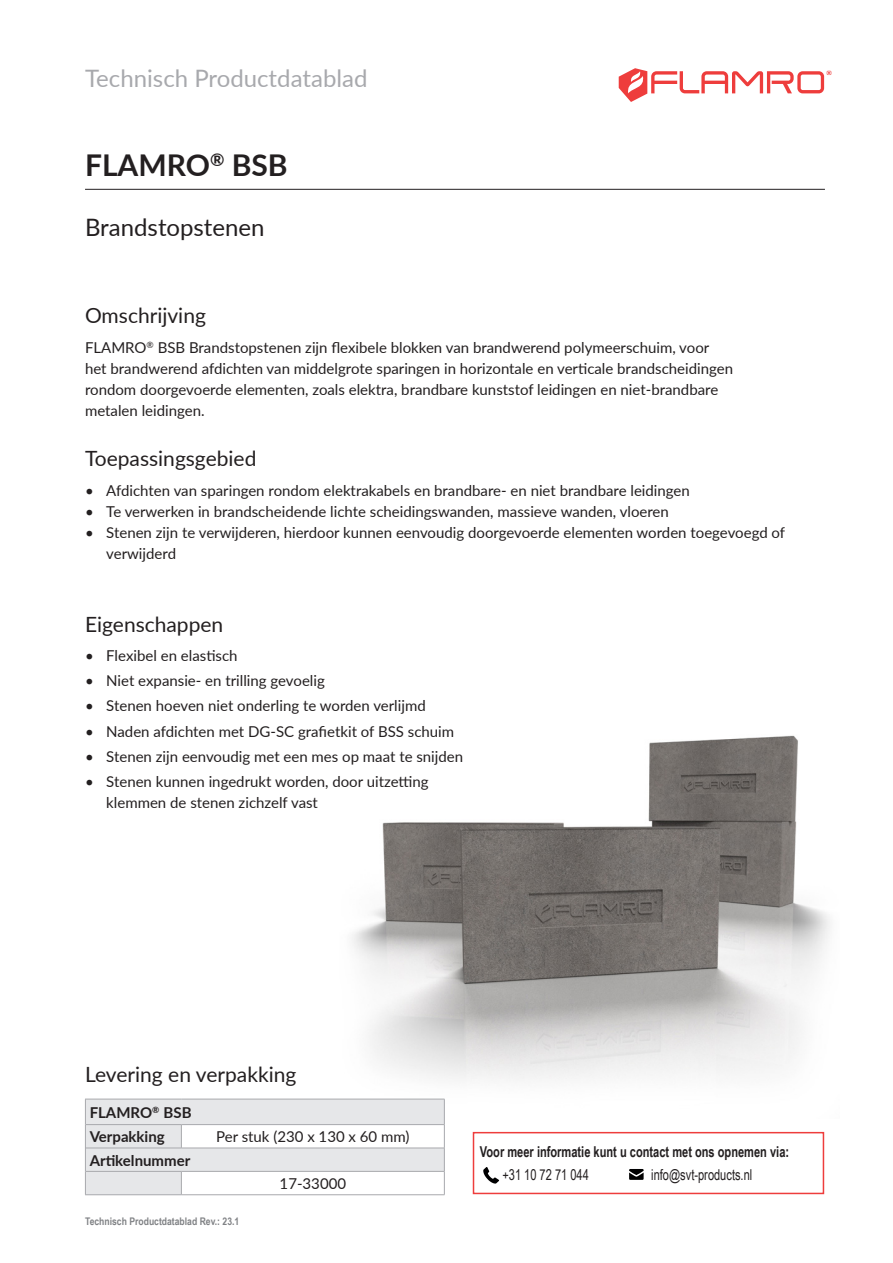
<style>
.page{position:relative;width:893px;height:1263px;background:#fff}
.page>*{position:absolute;margin:0;border:0;box-sizing:border-box;transform-origin:0 0}
.p___HL_Dokument{font:700 30px "Lato";color:#231f20}
.t1{font:24px "Lato";color:#a8a9ad}
.t2{font:24px "Lato";color:#231f20}
.p___HL_Beschreibung{font:21px "Lato";color:#231f20}
.p___HL_Lieferung___Verpackung{font:21px "Lato";color:#231f20}
.p___body_Beschreibung{font:15px/21px "Lato";color:#231f20}
.t3{font:700 15px "Arial Narrow";color:#231f20;scale:.9 1}
.p___Tabelle_Kopf{font:700 15px "Lato";color:#231f20}
.t4{font:15px "Arial Narrow";color:#231f20;scale:.9 1}
.p___Tabelle_text_mittig{font:15px "Lato";color:#231f20}
.t5{font:700 10.5px "Arial Narrow";color:#808285}
</style>
<div class="page">
<svg style="left:619px;top:68px;width:212px;height:34px"></svg>
<img style="left:340px;top:735px;width:490px;height:364px">
<hr style="left:85px;top:189px;width:740px;height:1px;background:#231f20">
<svg style="left:85px;top:1099px;width:360px;height:96px"></svg>
<svg style="left:483px;top:1167px;width:16px;height:16px"></svg>
<svg style="left:629px;top:1169px;width:15px;height:11px"></svg>
<div style="left:473px;top:1132px;width:351px;height:62px;border:2px solid #ee3d3c"></div>
<h2 class="t1" style="left:85px;top:61px;width:284px">Technisch Productdatablad</h2>
<p class="p___HL_Dokument" style="left:85px;top:143px;width:204px">FLAMRO<sup>®</sup> BSB</p>
<p class="t2" style="left:85px;top:210px;width:181px">Brandstopstenen</p>
<p class="p___HL_Beschreibung" style="left:85px;top:300px;width:122px">Omschrijving</p>
<p class="p___body_Beschreibung" style="left:85px;top:336px;width:650px">FLAMRO<sup>®</sup> BSB Brandstopstenen zijn flexibele blokken van brandwerend polymeerschuim, voor het brandwerend afdichten van middelgrote sparingen in horizontale en verticale brandscheidingen rondom doorgevoerde elementen, zoals elektra, brandbare kunststof leidingen en niet-brandbare metalen leidingen.</p>
<p class="p___HL_Beschreibung" style="left:85px;top:443px;width:173px">Toepassingsgebied</p>
<p class="p___body_Beschreibung" style="left:85px;top:480px;width:606px">• Afdichten van sparingen rondom elektrakabels en brandbare- en niet brandbare leidingen</p>
<p class="p___body_Beschreibung" style="left:85px;top:501px;width:585px">• Te verwerken in brandscheidende lichte scheidingswanden, massieve wanden, vloeren</p>
<p class="p___body_Beschreibung" style="left:106px;top:522px;width:680px;text-indent:-21px">• Stenen zijn te verwijderen, hierdoor kunnen eenvoudig doorgevoerde elementen worden toegevoegd of verwijderd</p>
<p class="p___HL_Beschreibung" style="left:85px;top:609px;width:140px">Eigenschappen</p>
<p class="p___body_Beschreibung" style="left:85px;top:644px;width:154px">• Flexibel en elastisch</p>
<p class="p___body_Beschreibung" style="left:85px;top:669px;width:241px">• Niet expansie- en trilling gevoelig</p>
<p class="p___body_Beschreibung" style="left:85px;top:695px;width:342px">• Stenen hoeven niet onderling te worden verlijmd</p>
<p class="p___body_Beschreibung" style="left:85px;top:720px;width:371px">• Naden afdichten met DG-SC grafietkit of BSS schuim</p>
<p class="p___body_Beschreibung" style="left:85px;top:745px;width:380px">• Stenen zijn eenvoudig met een mes op maat te snijden</p>
<p class="p___body_Beschreibung" style="left:106px;top:770px;width:324px;text-indent:-21px">• Stenen kunnen ingedrukt worden, door uitzetting klemmen de stenen zichzelf vast</p>
<p class="p___HL_Lieferung___Verpackung" style="left:85px;top:1059px;width:213px">Levering en verpakking</p>
<p class="p___Tabelle_Kopf" style="left:90px;top:1101px;width:103px">FLAMRO<sup>®</sup> BSB</p>
<p class="p___Tabelle_Kopf" style="left:90px;top:1126px;width:77px">Verpakking</p>
<p class="p___Tabelle_text_mittig" style="left:216px;top:1126px;width:195px">Per stuk (230 x 130 x 60 mm)</p>
<p class="p___Tabelle_Kopf" style="left:90px;top:1149px;width:102px">Artikelnummer</p>
<p class="p___Tabelle_text_mittig" style="left:280px;top:1173px;width:68px">17-33000</p>
<p class="t5" style="left:85px;top:1213px;width:156px">Technisch Productdatablad Rev.: 23.1</p>
<p class="t3" style="left:480px;top:1140px;width:345px">Voor meer informatie kunt u contact met ons opnemen via:</p>
<p class="t4" style="left:502px;top:1164px;width:98px">+31 10 72 71 044</p>
<p class="t4" style="left:651px;top:1164px;width:114px">info@svt-products.nl</p>
</div>
